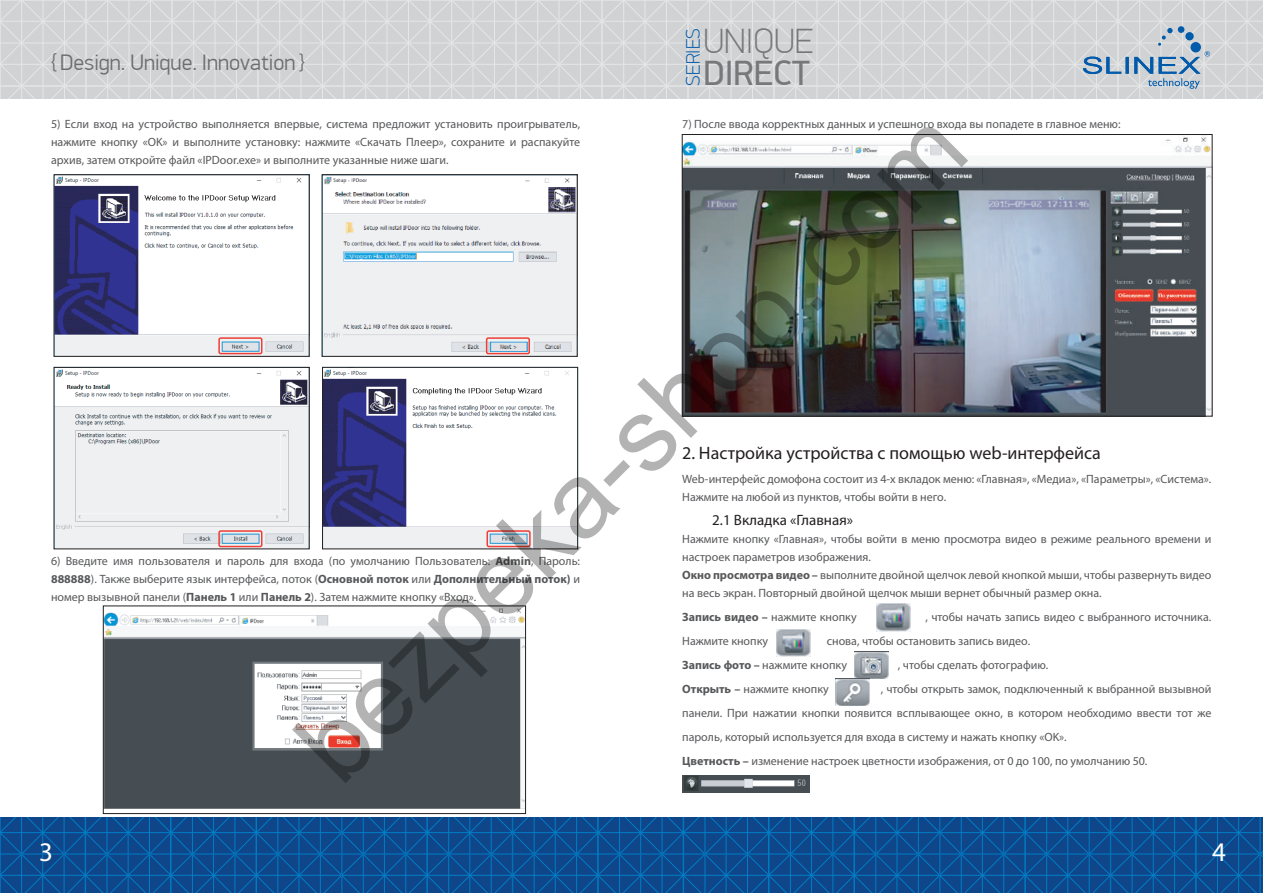
<style>
.page{position:relative;width:1263px;height:893px;background:#fff}
.page>*{position:absolute;margin:0;border:0;box-sizing:border-box;transform-origin:0 0}
.t1{font:105.75px "Arial";color:rgb(0 0 0/.3)}
.t2{font:100 35.25px "PF Din Display Pro";color:#76787b}
.t3{font:35.25px "PF Din Display Pro";color:#76787b}
.t4{font:27px "Myriad Pro";color:#fff}
.t5{font:300 22.5px "PF Din Display Pro";color:#6c6d70}
.t6{font:100 19.65px "PF Din Display Pro";color:#015aaa}
.t7{font:18px "Myriad Pro";color:#231f20}
.t8{font:15px "Myriad Pro";color:#231f20}
.t9{font:12px/18px "Myriad Pro";color:#57585a;text-align:justify}
.s1{font-weight:700}
</style>
<div class="page">
<svg style="left:0;top:818px;width:1263px;height:75px;background:#0c4d91"></svg>
<svg style="left:0;top:0;width:1263px;height:98px;background:#d4d5d7"></svg>
<div style="left:1178px;top:26px;width:6px;height:7px;background:#015aaa;border-radius:50%"></div>
<svg style="left:1083px;top:28px;width:127px;height:61px;background:#b6c3d0"></svg>
<img style="left:56px;top:177px;width:251px;height:178px">
<div style="left:54px;top:175px;width:255px;height:182px;border:1px solid #231f20"></div>
<div style="left:218px;top:337px;width:44px;height:17px;border:2px solid #ee3e35;border-radius:2px"></div>
<img style="left:324px;top:177px;width:251px;height:178px">
<div style="left:486px;top:337px;width:44px;height:17px;border:2px solid #ee3e35;border-radius:2px"></div>
<img style="left:56px;top:369px;width:251px;height:178px">
<div style="left:218px;top:530px;width:44px;height:17px;border:2px solid #ee3e35;border-radius:2px"></div>
<img style="left:324px;top:369px;width:252px;height:178px">
<div style="left:322px;top:367px;width:256px;height:182px;border:1px solid #231f20"></div>
<div style="left:486px;top:530px;width:45px;height:17px;border:2px solid #ee3e35;border-radius:2px"></div>
<img style="left:105px;top:608px;width:419px;height:201px">
<div style="left:103px;top:606px;width:423px;height:208px;border:1px solid #231f20"></div>
<img style="left:684px;top:136px;width:526px;height:278px">
<div style="left:682px;top:134px;width:530px;height:282px;border:1px solid #231f20"></div>
<img style="left:877px;top:604px;width:34px;height:27px">
<img style="left:777px;top:629px;width:34px;height:27px">
<img style="left:855px;top:652px;width:34px;height:27px">
<img style="left:836px;top:679px;width:34px;height:27px">
<img style="left:682px;top:776px;width:128px;height:17px">
<h3 class="t5" style="left:51px;top:49px;width:255px">{ Design. Unique. Innovation }</h3>
<h3 class="t6" style="left:682px;top:86px;width:59px;rotate:-90deg">SERIES</h3>
<h2 class="t2" style="left:703px;top:21px;width:112px">UNIQUE</h2>
<h2 class="t3" style="left:703px;top:52px;width:108px">DIRECT</h2>
<p class="t9" style="left:51px;top:115px;width:531px">5) Если вход на устройство выполняется впервые, система предложит установить проигрыватель, нажмите кнопку «OK» и выполните установку: нажмите «Скачать Плеер», сохраните и распакуйте архив, затем откройте файл «IPDoor.exe» и выполните указанные ниже шаги.</p>
<p class="t9" style="left:682px;top:115px;width:440px">7) После ввода корректных данных и успешного входа вы попадете в главное меню:</p>
<h1 class="t1" style="left:265px;top:713px;width:895px;rotate:-45deg">bezpeka-shop.com</h1>
<h3 class="t7" style="left:682px;top:442px;width:420px">2. Настройка устройства с помощью web-интерфейса</h3>
<p class="t9" style="left:682px;top:470px;width:531px">Web-интерфейс домофона состоит из 4-х вкладок меню: «Главная», «Медиа», «Параметры», «Система».<br>Нажмите на любой из пунктов, чтобы войти в него.</p>
<p class="t8" style="left:712px;top:511px;width:142px">2.1 Вкладка «Главная»</p>
<p class="t9" style="left:682px;top:530px;width:531px;text-align:left">Нажмите кнопку «Главная», чтобы войти в меню просмотра видео в режиме реального времени и настроек параметров изображения.<br><span class="s1">Окно просмотра видео –</span> выполните двойной щелчок левой кнопкой мыши, чтобы развернуть видео на весь экран. Повторный двойной щелчок мыши вернет обычный размер окна.</p>
<p class="t9" style="left:682px;top:608px;width:176px"><span class="s1">Запись видео –</span> нажмите кнопку</p>
<p class="t9" style="left:925px;top:608px;width:287px">, чтобы начать запись видео с выбранного источника.</p>
<p class="t9" style="left:682px;top:632px;width:88px">Нажмите кнопку</p>
<p class="t9" style="left:51px;top:551px;width:531px">6) Введите имя пользователя и пароль для входа (по умолчанию Пользователь: <span class="s1">Admin</span>, Пароль:<br><span class="s1">888888</span>). Также выберите язык интерфейса, поток (<span class="s1">Основной поток</span> или <span class="s1">Дополнительный поток)</span> и номер вызывной панели (<span class="s1">Панель 1</span> или <span class="s1">Панель 2</span>). Затем нажмите кнопку «Вход».</p>
<p class="t9" style="left:682px;top:629px;width:349px;line-height:24px;text-indent:145px">снова, чтобы остановить запись видео.<br><span class="s1">Запись фото –</span> нажмите кнопку</p>
<p class="t9" style="left:898px;top:656px;width:152px">, чтобы сделать фотографию.</p>
<p class="t9" style="left:682px;top:677px;width:531px;line-height:24px;text-indent:198px">, чтобы открыть замок, подключенный к выбранной вызывной панели. При нажатии кнопки появится всплывающее окно, в котором необходимо ввести тот же пароль, который используется для входа в систему и нажать кнопку «OK».</p>
<p class="t9" style="left:682px;top:680px;width:148px"><span class="s1">Открыть –</span> нажмите кнопку</p>
<p class="t9" style="left:682px;top:752px;width:467px"><span class="s1">Цветность –</span> изменение настроек цветности изображения, от 0 до 100, по умолчанию 50.</p>
<h3 class="t4" style="left:39px;top:835px;width:15px">3</h3>
<h3 class="t4" style="left:1212px;top:835px;width:15px">4</h3>
</div>
